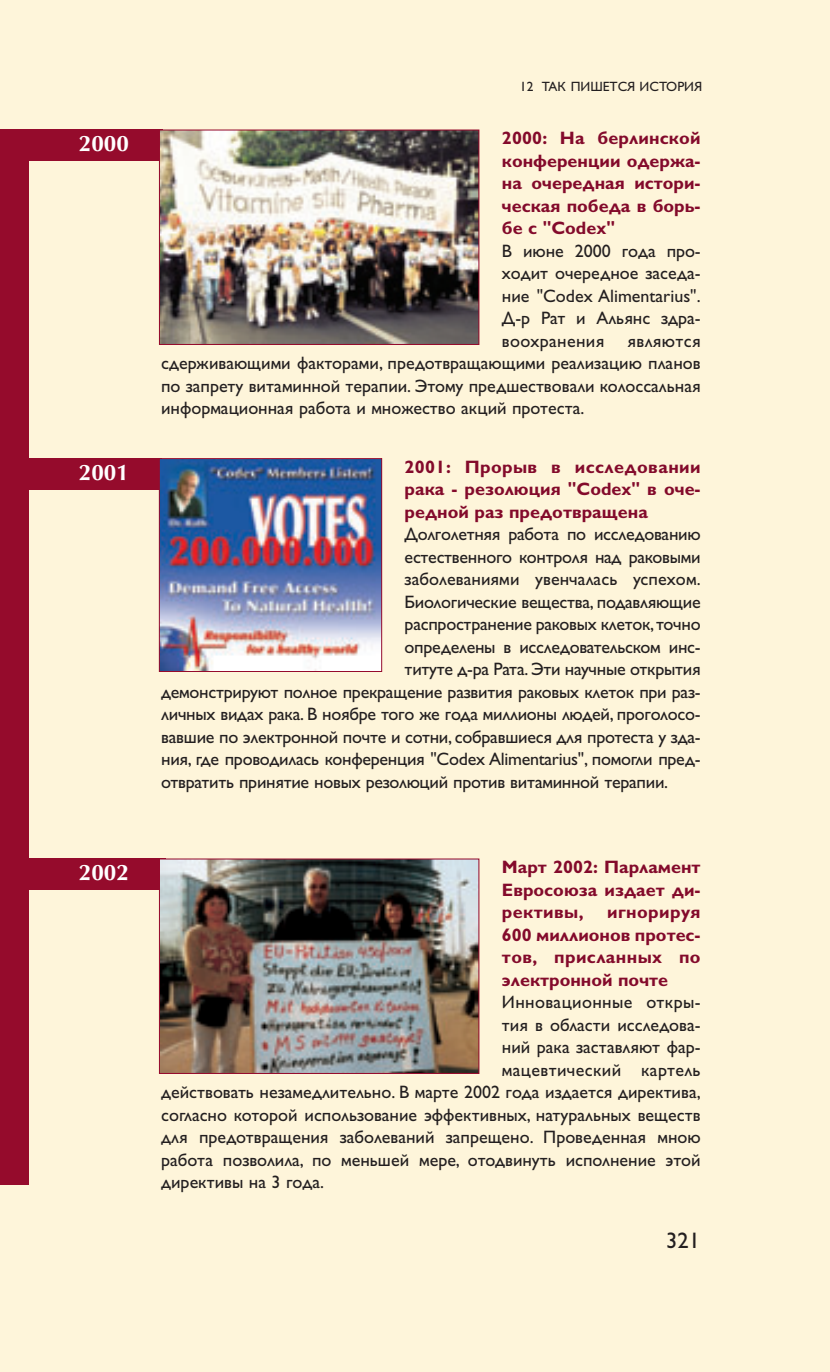
<style>
.page{position:relative;width:830px;height:1372px;background:#fff}
.page>*{position:absolute;margin:0;border:0;box-sizing:border-box;transform-origin:0 0}
.t1{font:700 22.5px "Optima";color:#fff}
.t2{font:22.5px "Gill Sans Cyr";color:#231f20}
.t3{font:18px/22.5px "Gill Sans Cyr";letter-spacing:-.015em;color:#231f20;text-align:justify}
.t4{font:700 18px/22.5px "Gill Sans Cyr";color:#830a2b;text-align:justify}
.t5{font:18px "Gill Sans Cyr";letter-spacing:.02em;color:#231f20}
.t6{font:18px "Gill Sans Cyr";letter-spacing:.005em;color:#231f20}
.t7{font:13.5px "Gill Sans Cyr";color:#231f20}
</style>
<div class="page">
<div style="left:0;top:0;width:829px;height:1371px;background:#fef5da"></div>
<div style="left:0;top:132px;width:28px;height:1052px;background:#950b2c"></div>
<div style="left:0;top:858px;width:166px;height:32px;background:#950b2c"></div>
<div style="left:0;top:129px;width:163px;height:32px;background:#950b2c"></div>
<div style="left:0;top:458px;width:162px;height:32px;background:#950b2c"></div>
<img style="left:161px;top:131px;width:316px;height:212px">
<div style="left:159px;top:129px;width:320px;height:216px;border:1px solid #950b2c"></div>
<img style="left:161px;top:460px;width:219px;height:210px">
<div style="left:159px;top:458px;width:223px;height:214px;border:1px solid #950b2c"></div>
<img style="left:161px;top:860px;width:316px;height:211px">
<div style="left:159px;top:858px;width:320px;height:215px;border:1px solid #950b2c"></div>
<p class="t7" style="left:519px;top:82px;width:184px">12 ТАК ПИШЕТСЯ ИСТОРИЯ</p>
<p class="t1" style="left:79px;top:134px;width:52px">2000</p>
<p class="t4" style="left:501px;top:129px;width:200px">2000: На берлинской конфе рен ции одер жа - на очередная истори - чес кая победа в борь - бе с "Codex"</p>
<p class="t3" style="left:501px;top:241px;width:200px">В июне 2000 года про - ходит очередное заседа - ние "Codex Alimentarius".<br>Д-р Рат и Альянс здра - воохранения</p>
<p class="t3" style="left:161px;top:331px;width:540px;text-indent:466px">являются сдер жи вающими факторами, предотвращающими реализацию планов по запрету витаминной терапии. Этому предшествовали колоссальная информационная работа и множество акций протеста.</p>
<p class="t1" style="left:79px;top:462px;width:52px">2001</p>
<p class="t4" style="left:404px;top:457px;width:297px">2001: Прорыв в исследовании рака - резолюция "Codex" в оче&shy;редной раз предотвращена</p>
<p class="t3" style="left:404px;top:525px;width:297px">Долголетняя работа по исследованию</p>
<p class="t3" style="left:404px;top:547px;width:297px">естественного контроля над раковыми</p>
<p class="t6" style="left:404px;top:573px;width:297px">заболеваниями увенчалась успехом.</p>
<p class="t3" style="left:404px;top:592px;width:297px">Биологические вещества, подавляющие</p>
<p class="t3" style="left:404px;top:615px;width:297px">распространение раковых клеток, точно</p>
<p class="t3" style="left:404px;top:637px;width:297px">определены в исследовательском инс -</p>
<p class="t3" style="left:404px;top:660px;width:297px">ти туте д-ра Рата. Эти научные открытия</p>
<p class="t3" style="left:161px;top:682px;width:540px">демонстрируют полное прекращение развития раковых клеток при раз-</p>
<p class="t3" style="left:161px;top:705px;width:540px">личных видах рака. В ноябре того же года миллионы людей, проголосо-</p>
<p class="t3" style="left:161px;top:727px;width:540px">вавшие по электронной почте и сотни, собравшиеся для протеста у зда-</p>
<p class="t3" style="left:161px;top:750px;width:540px">ния, где проводилась конференция "Codex Alimentarius", помогли пред-</p>
<p class="t3" style="left:161px;top:772px;width:508px">отвратить принятие новых резолюций против витаминной терапии.</p>
<p class="t1" style="left:79px;top:862px;width:52px">2002</p>
<p class="t4" style="left:501px;top:857px;width:200px">Март 2002: Парламент Евросоюза издает ди - рек тивы,</p>
<p class="t4" style="left:501px;top:902px;width:200px;text-indent:105px">игнорируя 600 миллионов протес - тов, присланных по электронной почте</p>
<p class="t5" style="left:501px;top:995px;width:200px">Инновационные откры -</p>
<p class="t3" style="left:501px;top:1015px;width:200px">тия в области исследо ва -</p>
<p class="t3" style="left:501px;top:1037px;width:200px">ний рака заставляют фар -</p>
<p class="t5" style="left:501px;top:1063px;width:200px">ма цевтический кар тель</p>
<p class="t3" style="left:161px;top:1082px;width:540px">действовать незамедлительно. В марте 2002 года издается директива,</p>
<p class="t3" style="left:161px;top:1105px;width:540px">согласно которой использование эффективных, натураль ных веществ</p>
<p class="t3" style="left:161px;top:1127px;width:540px">для предотвращения заболеваний запрещено. Проведенная мною</p>
<p class="t3" style="left:161px;top:1150px;width:540px">работа позволила, по меньшей мере, отодвинуть исполнение этой</p>
<p class="t3" style="left:161px;top:1172px;width:164px">директивы на 3 года.</p>
<p class="t2" style="left:666px;top:1232px;width:35px">321</p>
</div>
